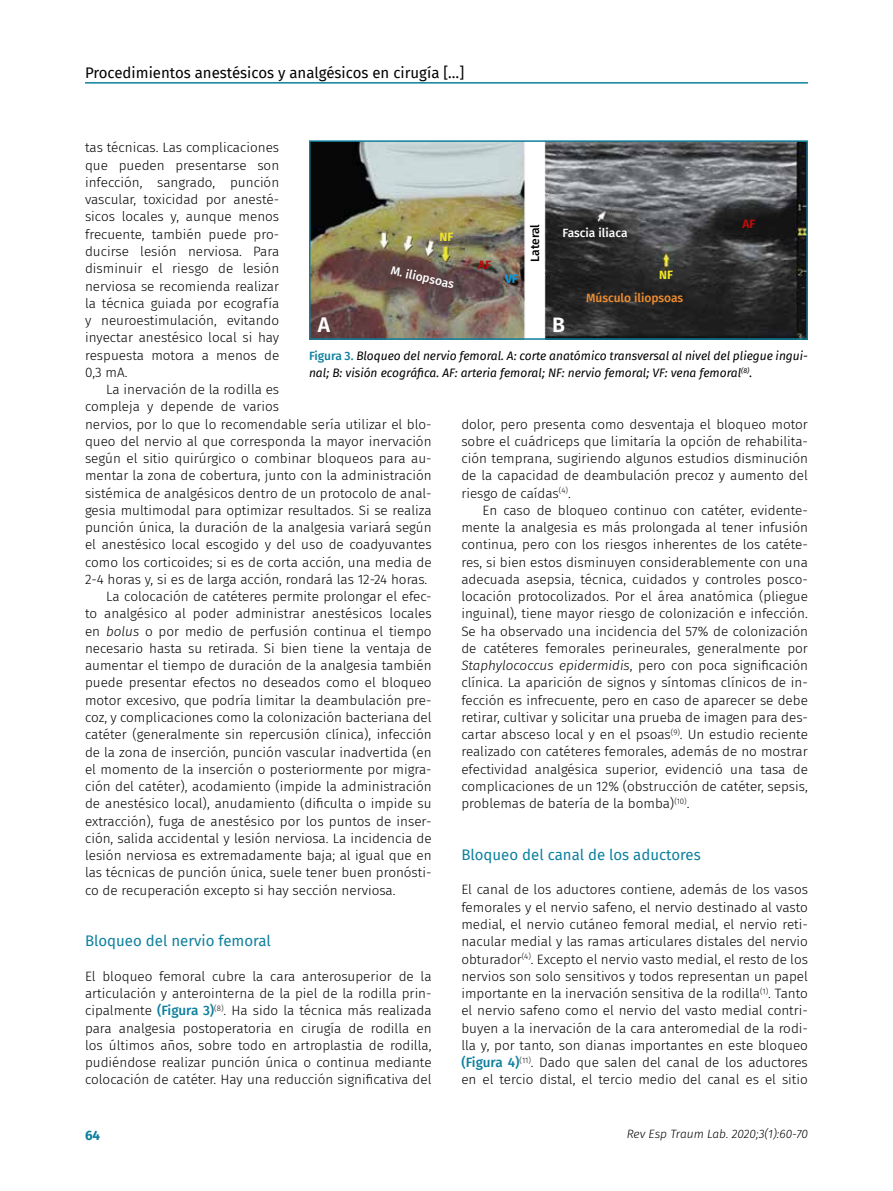
<style>
.page{position:relative;width:893px;height:1191px;background:#fff}
.page>*{position:absolute;margin:0;border:0;box-sizing:border-box;transform-origin:0 0}
.t1{font:600 21px "Fira Sans";color:#fff}
.t2{font:15px "Fira Sans";color:#0e809e}
.t3{font:15px "Fira Sans";color:#000}
.t4{font:300 13.5px/17.2px "Fira Sans";color:#000;text-align:justify}
.t5{font:700 13.5px "Fira Sans";color:#0e809e}
.t6{font:italic 12px/17.2px "Fira Sans";color:#000}
.t7{font:italic 300 12px "Fira Sans";letter-spacing:-.005em;color:#000}
.t8{font:500 12px "Fira Sans";color:#fff}
.t9{font:500 12px "Fira Sans";color:#f28d2e}
.t10{font:500 12px "Fira Sans";letter-spacing:-.01em;color:#000}
.t11{font:700 12px "Fira Sans";color:#f1e623}
.t12{font:700 12px "Fira Sans";color:#b70e0c}
.t13{font:700 12px "Fira Sans";color:#009fe3}
.s1{font-style:italic}
.s2{font-weight:500;color:#0e809e}
.s3{font-weight:500;font-style:normal;color:#0e809e}
</style>
<div class="page">
<hr style="left:85px;top:82px;width:723px;height:2px;background:#0e809e">
<img style="left:312px;top:143px;width:493px;height:194px">
<div style="left:309px;top:140px;width:499px;height:200px;border:2px solid #0e809e"></div>
<p class="t3" style="left:85px;top:61px;width:381px">Procedimientos anestésicos y analgésicos en cirugía […]</p>
<p class="t4" style="left:85px;top:139px;width:196px">tas técnicas. Las complicaciones que pueden presentarse son infección, sangrado, punción vascular, toxicidad por anesté&shy;sicos locales y, aunque menos frecuente, también puede pro&shy;ducirse lesión nerviosa. Para disminuir el riesgo de lesión nerviosa se recomienda realizar la técnica guiada por ecografía y neuroestimulación, evitando inyectar anestésico local si hay respuesta motora a menos de 0,3 mA.</p>
<p class="t4" style="left:106px;top:381px;width:174px">La inervación de la rodilla es</p>
<p class="t4" style="left:85px;top:398px;width:196px">compleja y depende de varios</p>
<p class="t4" style="left:85px;top:415px;width:348px">nervios, por lo que lo recomendable sería utilizar el blo-</p>
<p class="t4" style="left:85px;top:432px;width:348px">queo del nervio al que corresponda la mayor inervación</p>
<p class="t4" style="left:85px;top:450px;width:348px">según el sitio quirúrgico o combinar bloqueos para au-</p>
<p class="t4" style="left:85px;top:467px;width:348px">mentar la zona de cobertura, junto con la administración</p>
<p class="t4" style="left:85px;top:484px;width:348px">sistémica de analgésicos dentro de un protocolo de anal-</p>
<p class="t4" style="left:85px;top:501px;width:348px">gesia multimodal para optimizar resultados. Si se realiza</p>
<p class="t4" style="left:85px;top:519px;width:348px">punción única, la duración de la analgesia variará según</p>
<p class="t4" style="left:85px;top:536px;width:348px">el anestésico local escogido y del uso de coadyuvantes</p>
<p class="t4" style="left:85px;top:553px;width:348px">como los corticoides; si es de corta acción, una media de</p>
<p class="t4" style="left:85px;top:570px;width:344px">2-4 horas y, si es de larga acción, rondará las 12-24 horas.</p>
<p class="t4" style="left:106px;top:588px;width:327px">La colocación de catéteres permite prolongar el efec-</p>
<p class="t4" style="left:85px;top:605px;width:348px">to analgésico al poder administrar anestésicos locales</p>
<p class="t4" style="left:85px;top:622px;width:348px">en <span class="s1">bolus</span> o por medio de perfusión continua el tiempo</p>
<p class="t4" style="left:85px;top:639px;width:348px">necesario hasta su retirada. Si bien tiene la ventaja de</p>
<p class="t4" style="left:85px;top:657px;width:348px">aumentar el tiempo de duración de la analgesia también</p>
<p class="t4" style="left:85px;top:674px;width:348px">puede presentar efectos no deseados como el bloqueo</p>
<p class="t4" style="left:85px;top:691px;width:348px">motor excesivo, que podría limitar la deambulación pre-</p>
<p class="t4" style="left:85px;top:708px;width:348px">coz, y complicaciones como la colonización bacteriana del</p>
<p class="t4" style="left:85px;top:726px;width:348px">catéter (generalmente sin repercusión clínica), infección</p>
<p class="t4" style="left:85px;top:743px;width:348px">de la zona de inserción, punción vascular inadvertida (en</p>
<p class="t4" style="left:85px;top:760px;width:348px">el momento de la inserción o posteriormente por migra-</p>
<p class="t4" style="left:85px;top:777px;width:348px">ción del catéter), acodamiento (impide la administración</p>
<p class="t4" style="left:85px;top:795px;width:348px">de anestésico local), anudamiento (dificulta o impide su</p>
<p class="t4" style="left:85px;top:812px;width:348px">extracción), fuga de anestésico por los puntos de inser-</p>
<p class="t4" style="left:85px;top:829px;width:348px">ción, salida accidental y lesión nerviosa. La incidencia de</p>
<p class="t4" style="left:85px;top:846px;width:348px">lesión nerviosa es extremadamente baja; al igual que en</p>
<p class="t4" style="left:85px;top:864px;width:348px">las técnicas de punción única, suele tener buen pronósti-</p>
<p class="t4" style="left:85px;top:881px;width:312px">co de recuperación excepto si hay sección nerviosa.</p>
<p class="t2" style="left:85px;top:929px;width:187px">Bloqueo del nervio femoral</p>
<p class="t4" style="left:85px;top:967px;width:348px">El bloqueo femoral cubre la cara anterosuperior de la articulación y anterointerna de la piel de la rodilla prin&shy;cipalmente <span class="s2">(Figura 3)</span><sup>(8)</sup>. Ha sido la técnica más realizada para analgesia postoperatoria en cirugía de rodilla en los últimos años, sobre todo en artroplastia de rodilla, pudiéndose realizar punción única o continua mediante colocación de catéter. Hay una reducción significativa del</p>
<p class="t12" style="left:742px;top:214px;width:14px">AF</p>
<p class="t10" style="left:525px;top:262px;width:39px;rotate:-90deg">Lateral</p>
<p class="t8" style="left:563px;top:223px;width:66px">Fascia iliaca</p>
<p class="t11" style="left:440px;top:227px;width:15px">NF</p>
<p class="t12" style="left:478px;top:255px;width:14px">AF</p>
<p class="t8" style="left:393px;top:261px;width:66px;rotate:13deg">M. iliopsoas</p>
<p class="t11" style="left:659px;top:265px;width:15px">NF</p>
<p class="t13" style="left:505px;top:269px;width:14px">VF</p>
<p class="t9" style="left:586px;top:288px;width:99px">Músculo iliopsoas</p>
<h1 class="t1" style="left:318px;top:307px;width:14px">A</h1>
<h1 class="t1" style="left:552px;top:307px;width:14px">B</h1>
<p class="t6" style="left:309px;top:346px;width:500px"><span class="s3">Figura 3.</span> Bloqueo del nervio femoral. A: corte anatómico transversal al nivel del pliegue ingui&shy;nal; B: visión ecográfica. AF: arteria femoral; NF: nervio femoral; VF: vena femoral<sup>(8)</sup>.</p>
<p class="t4" style="left:461px;top:415px;width:348px">dolor, pero presenta como desventaja el bloqueo motor sobre el cuádriceps que limitaría la opción de rehabilita&shy;ción temprana, sugiriendo algunos estudios disminución de la capacidad de deambulación precoz y aumento del riesgo de caídas<sup>(4)</sup>.</p>
<p class="t4" style="left:461px;top:501px;width:348px;text-indent:21px">En caso de bloqueo continuo con catéter, evidente&shy;mente la analgesia es más prolongada al tener infusión continua, pero con los riesgos inherentes de los catéte&shy;res, si bien estos disminuyen considerablemente con una adecuada asepsia, técnica, cuidados y controles posco&shy;locación protocolizados. Por el área anatómica (pliegue inguinal), tiene mayor riesgo de colonización e infección.<br>Se ha observado una incidencia del 57% de colonización de catéteres femorales perineurales, generalmente por <span class="s1">Staphylococcus epidermidis</span>, pero con poca significación clínica. La aparición de signos y síntomas clínicos de in&shy;fección es infrecuente, pero en caso de aparecer se debe retirar, cultivar y solicitar una prueba de imagen para des&shy;cartar absceso local y en el psoas<sup>(9)</sup>. Un estudio reciente realizado con catéteres femorales, además de no mostrar efectividad analgésica superior, evidenció una tasa de complicaciones de un 12% (obstrucción de catéter, sepsis, problemas de batería de la bomba)<sup>(10)</sup>.</p>
<p class="t2" style="left:461px;top:843px;width:241px">Bloqueo del canal de los aductores</p>
<p class="t4" style="left:461px;top:881px;width:348px">El canal de los aductores contiene, además de los vasos femorales y el nervio safeno, el nervio destinado al vasto medial, el nervio cutáneo femoral medial, el nervio reti&shy;nacular medial y las ramas articulares distales del nervio obturador<sup>(4)</sup>. Excepto el nervio vasto medial, el resto de los nervios son solo sensitivos y todos representan un papel importante en la inervación sensitiva de la rodilla<sup>(1)</sup>. Tanto el nervio safeno como el nervio del vasto medial contri&shy;buyen a la inervación de la cara anteromedial de la rodi&shy;lla y, por tanto, son dianas importantes en este bloqueo <span class="s2">(Figura 4)</span><sup>(11)</sup>. Dado que salen del canal de los aductores en el tercio distal, el tercio medio del canal es el sitio</p>
<p class="t5" style="left:85px;top:1123px;width:17px">64</p>
<p class="t7" style="left:627px;top:1125px;width:183px">Rev Esp Traum Lab. 2020;3(1):60-70</p>
</div>
